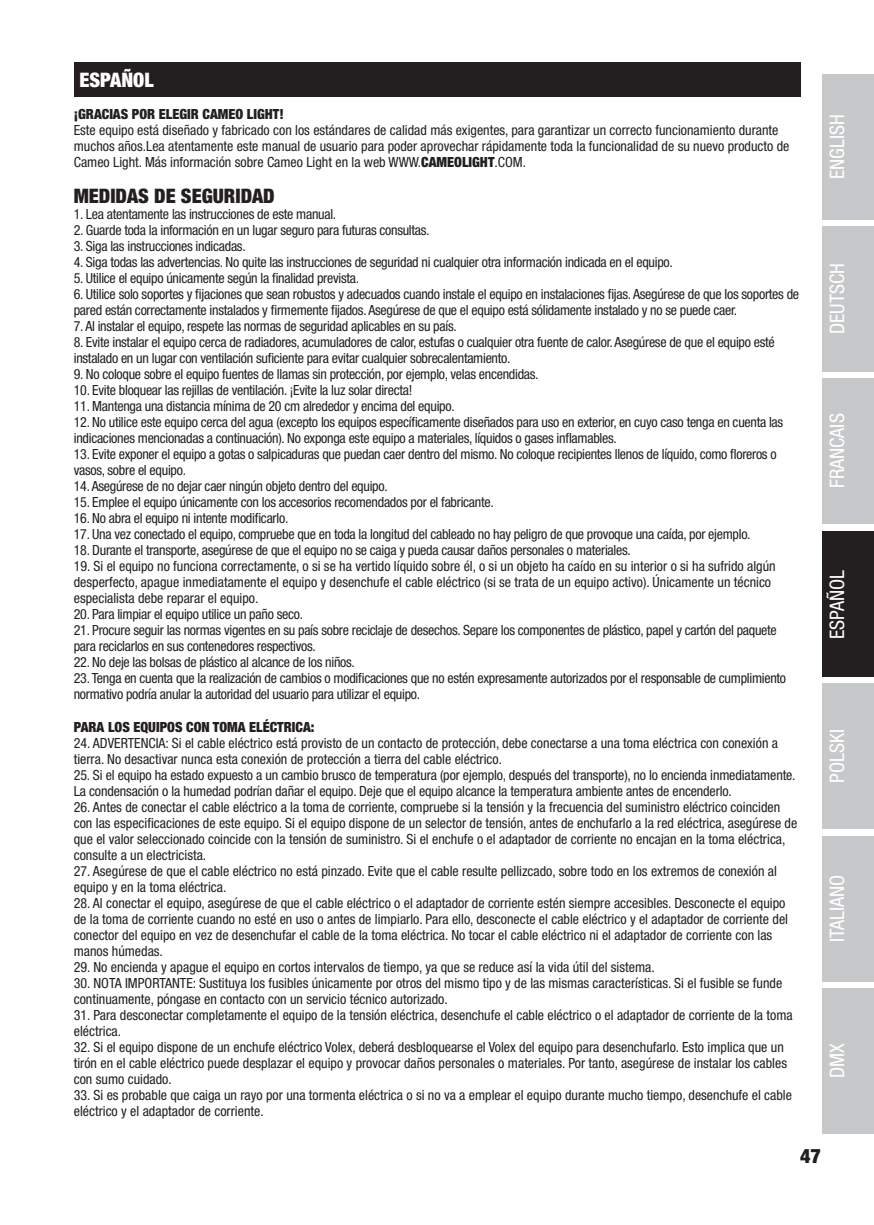
<style>
.page{position:relative;width:874px;height:1225px;background:#fff}
.page>*{position:absolute;margin:0;border:0;box-sizing:border-box;transform-origin:0 0}
.t1{font:condensed 20px "Helvetica Neue LT Std";color:#fff}
.t2{font:900 condensed 20px "Helvetica Neue LT Pro";color:#231f20}
.t3{font:900 condensed 20px "Helvetica Neue LT Pro";color:#fff}
.t4{font:900 condensed 20px "Helvetica Neue LT Std";color:#231f20}
.t5{font:condensed 14px/16px "Helvetica Neue LT Pro";letter-spacing:-.005em;color:#231f20}
.t6{font:900 condensed 14px "Helvetica Neue LT Pro";color:#231f20}
.s1{font-weight:900}
</style>
<div class="page">
<div style="left:821px;top:988px;width:52px;height:146px;background:#c7c8ca"></div>
<div style="left:821px;top:74px;width:52px;height:145px;background:#c7c8ca"></div>
<div style="left:821px;top:226px;width:52px;height:145px;background:#c7c8ca"></div>
<div style="left:821px;top:378px;width:52px;height:146px;background:#c7c8ca"></div>
<div style="left:821px;top:531px;width:52px;height:146px;background:#231f20"></div>
<div style="left:821px;top:683px;width:52px;height:146px;background:#c7c8ca"></div>
<div style="left:821px;top:836px;width:52px;height:145px;background:#c7c8ca"></div>
<div style="left:74px;top:63px;width:725px;height:34px;background:#231f20"></div>
<h1 class="t3" style="left:79px;top:68px;width:76px">ESPAÑOL</h1>
<p class="t6" style="left:74px;top:106px;width:211px">¡GRACIAS POR ELEGIR CAMEO LIGHT!</p>
<p class="t5" style="left:74px;top:122px;width:716px">Este equipo está diseñado y fabricado con los estándares de calidad más exigentes, para garantizar un correcto funcionamiento durante muchos años.Lea atentamente este manual de usuario para poder aprovechar rápidamente toda la funcionalidad de su nuevo producto de<br>Cameo Light. Más información sobre Cameo Light en la web WWW.<span class="s1">CAMEOLIGHT</span>.COM.</p>
<h1 class="t2" style="left:74px;top:184px;width:202px">MEDIDAS DE SEGURIDAD</h1>
<p class="t5" style="left:74px;top:206px;width:264px">1. Lea atentamente las instrucciones de este manual.</p>
<p class="t5" style="left:74px;top:222px;width:357px">2. Guarde toda la información en un lugar seguro para futuras consultas.</p>
<p class="t5" style="left:74px;top:238px;width:173px">3. Siga las instrucciones indicadas.</p>
<p class="t5" style="left:74px;top:254px;width:600px">4. Siga todas las advertencias. No quite las instrucciones de seguridad ni cualquier otra información indicada en el equipo.</p>
<p class="t5" style="left:74px;top:270px;width:287px">5. Utilice el equipo únicamente según la finalidad prevista.</p>
<p class="t5" style="left:74px;top:286px;width:726px">6. Utilice solo soportes y fijaciones que sean robustos y adecuados cuando instale el equipo en instalaciones fijas. Asegúrese de que los soportes de pared están correctamente instalados y firmemente fijados. Asegúrese de que el equipo está sólidamente instalado y no se puede caer.</p>
<p class="t5" style="left:74px;top:318px;width:384px">7. Al instalar el equipo, respete las normas de seguridad aplicables en su país.</p>
<p class="t5" style="left:74px;top:334px;width:702px">8. Evite instalar el equipo cerca de radiadores, acumuladores de calor, estufas o cualquier otra fuente de calor. Asegúrese de que el equipo esté instalado en un lugar con ventilación suficiente para evitar cualquier sobrecalentamiento.</p>
<p class="t5" style="left:74px;top:366px;width:466px">9. No coloque sobre el equipo fuentes de llamas sin protección, por ejemplo, velas encendidas.</p>
<p class="t5" style="left:74px;top:382px;width:340px">10. Evite bloquear las rejillas de ventilación. ¡Evite la luz solar directa!</p>
<p class="t5" style="left:74px;top:398px;width:382px">11. Mantenga una distancia mínima de 20 cm alrededor y encima del equipo.</p>
<p class="t5" style="left:74px;top:414px;width:710px">12. No utilice este equipo cerca del agua (excepto los equipos específicamente diseñados para uso en exterior, en cuyo caso tenga en cuenta las indicaciones mencionadas a continuación). No exponga este equipo a materiales, líquidos o gases inflamables.</p>
<p class="t5" style="left:74px;top:446px;width:704px">13. Evite exponer el equipo a gotas o salpicaduras que puedan caer dentro del mismo. No coloque recipientes llenos de líquido, como floreros o vasos, sobre el equipo.</p>
<p class="t5" style="left:74px;top:478px;width:315px">14. Asegúrese de no dejar caer ningún objeto dentro del equipo.</p>
<p class="t5" style="left:74px;top:494px;width:421px">15. Emplee el equipo únicamente con los accesorios recomendados por el fabricante.</p>
<p class="t5" style="left:74px;top:510px;width:216px">16. No abra el equipo ni intente modificarlo.</p>
<p class="t5" style="left:74px;top:526px;width:678px">17. Una vez conectado el equipo, compruebe que en toda la longitud del cableado no hay peligro de que provoque una caída, por ejemplo.</p>
<p class="t5" style="left:74px;top:542px;width:558px">18. Durante el transporte, asegúrese de que el equipo no se caiga y pueda causar daños personales o materiales.</p>
<p class="t5" style="left:74px;top:558px;width:703px">19. Si el equipo no funciona correctamente, o si se ha vertido líquido sobre él, o si un objeto ha caído en su interior o si ha sufrido algún desperfecto, apague inmediatamente el equipo y desenchufe el cable eléctrico (si se trata de un equipo activo). Únicamente un técnico especialista debe reparar el equipo.</p>
<p class="t5" style="left:74px;top:606px;width:231px">20. Para limpiar el equipo utilice un paño seco.</p>
<p class="t5" style="left:74px;top:622px;width:704px">21. Procure seguir las normas vigentes en su país sobre reciclaje de desechos. Separe los componentes de plástico, papel y cartón del paquete para reciclarlos en sus contenedores respectivos.</p>
<p class="t5" style="left:74px;top:654px;width:282px">22. No deje las bolsas de plástico al alcance de los niños.</p>
<p class="t5" style="left:74px;top:670px;width:713px">23. Tenga en cuenta que la realización de cambios o modificaciones que no estén expresamente autorizados por el responsable de cumplimiento normativo podría anular la autoridad del usuario para utilizar el equipo.</p>
<p class="t6" style="left:74px;top:718px;width:242px">PARA LOS EQUIPOS CON TOMA ELÉCTRICA:</p>
<p class="t5" style="left:74px;top:734px;width:705px">24. ADVERTENCIA: Si el cable eléctrico está provisto de un contacto de protección, debe conectarse a una toma eléctrica con conexión a tierra. No desactivar nunca esta conexión de protección a tierra del cable eléctrico.</p>
<p class="t5" style="left:74px;top:766px;width:723px">25. Si el equipo ha estado expuesto a un cambio brusco de temperatura (por ejemplo, después del transporte), no lo encienda inmediatamente.<br>La condensación o la humedad podrían dañar el equipo. Deje que el equipo alcance la temperatura ambiente antes de encenderlo.</p>
<p class="t5" style="left:74px;top:798px;width:724px">26. Antes de conectar el cable eléctrico a la toma de corriente, compruebe si la tensión y la frecuencia del suministro eléctrico coinciden con las especificaciones de este equipo. Si el equipo dispone de un selector de tensión, antes de enchufarlo a la red eléctrica, asegúrese de que el valor seleccionado coincide con la tensión de suministro. Si el enchufe o el adaptador de corriente no encajan en la toma eléctrica, consulte a un electricista.</p>
<p class="t5" style="left:74px;top:862px;width:704px">27. Asegúrese de que el cable eléctrico no está pinzado. Evite que el cable resulte pellizcado, sobre todo en los extremos de conexión al equipo y en la toma eléctrica.</p>
<p class="t5" style="left:74px;top:894px;width:715px">28. Al conectar el equipo, asegúrese de que el cable eléctrico o el adaptador de corriente estén siempre accesibles. Desconecte el equipo de la toma de corriente cuando no esté en uso o antes de limpiarlo. Para ello, desconecte el cable eléctrico y el adaptador de corriente del conector del equipo en vez de desenchufar el cable de la toma eléctrica. No tocar el cable eléctrico ni el adaptador de corriente con las manos húmedas.</p>
<p class="t5" style="left:74px;top:958px;width:582px">29. No encienda y apague el equipo en cortos intervalos de tiempo, ya que se reduce así la vida útil del sistema.</p>
<p class="t5" style="left:74px;top:974px;width:709px">30. NOTA IMPORTANTE: Sustituya los fusibles únicamente por otros del mismo tipo y de las mismas características. Si el fusible se funde continuamente, póngase en contacto con un servicio técnico autorizado.</p>
<p class="t5" style="left:74px;top:1006px;width:720px">31. Para desconectar completamente el equipo de la tensión eléctrica, desenchufe el cable eléctrico o el adaptador de corriente de la toma eléctrica.</p>
<p class="t5" style="left:74px;top:1038px;width:714px">32. Si el equipo dispone de un enchufe eléctrico Volex, deberá desbloquearse el Volex del equipo para desenchufarlo. Esto implica que un tirón en el cable eléctrico puede desplazar el equipo y provocar daños personales o materiales. Por tanto, asegúrese de instalar los cables con sumo cuidado.</p>
<p class="t5" style="left:74px;top:1086px;width:719px">33. Si es probable que caiga un rayo por una tormenta eléctrica o si no va a emplear el equipo durante mucho tiempo, desenchufe el cable eléctrico y el adaptador de corriente.</p>
<h1 class="t1" style="left:824px;top:179px;width:66px;rotate:-90deg">ENGLISH</h1>
<h1 class="t1" style="left:824px;top:334px;width:73px;rotate:-90deg">DEUTSCH</h1>
<h1 class="t1" style="left:824px;top:488px;width:76px;rotate:-90deg">FRANCAIS</h1>
<h1 class="t1" style="left:825px;top:639px;width:71px;rotate:-90deg">ESPAÑOL</h1>
<h1 class="t1" style="left:825px;top:783px;width:55px;rotate:-90deg">POLSKI</h1>
<h1 class="t1" style="left:825px;top:942px;width:69px;rotate:-90deg">ITALIANO</h1>
<h1 class="t1" style="left:825px;top:1078px;width:36px;rotate:-90deg">DMX</h1>
<h1 class="t4" style="left:799px;top:1143px;width:22px">47</h1>
</div>
